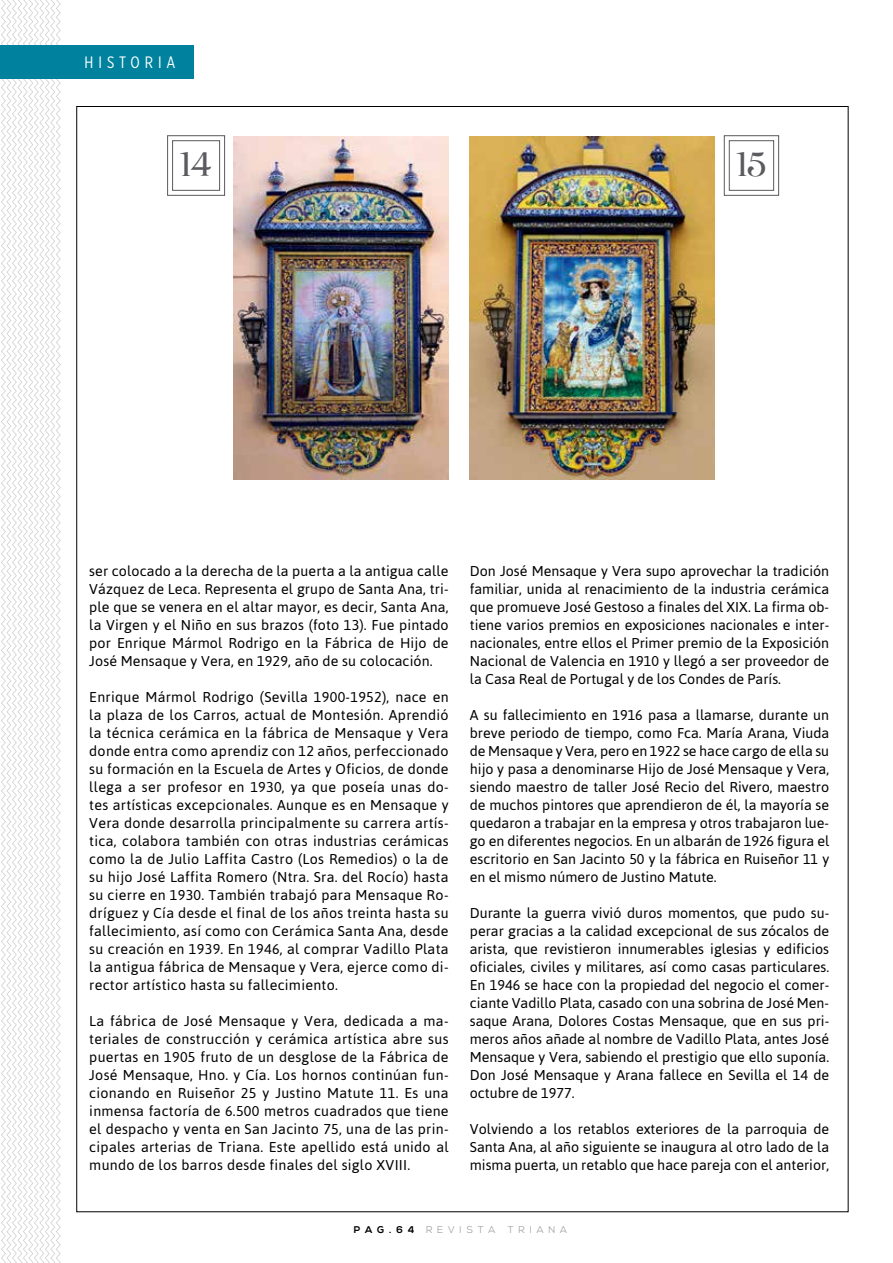
<style>
.page{position:relative;width:893px;height:1263px;background:#fff}
.page>*{position:absolute;margin:0;border:0;box-sizing:border-box;transform-origin:0 0}
.t1{font:33px "Afterglow";color:#5b5b5f}
.t2{font:16.5px "Gotham X Narrow";letter-spacing:.3em;color:#fff}
.t3{font:14.25px/18px "Asap";color:#000;text-align:justify}
.t4{font:300 9.75px "Nexa";letter-spacing:.5em;color:#89878c}
.s1{font-weight:700;color:#000}
</style>
<div class="page">
<svg style="left:0;top:0;width:61px;height:1263px"></svg>
<div style="left:0;top:46px;width:193px;height:33px;background:#00829e"></div>
<img style="left:470px;top:136px;width:244px;height:344px">
<img style="left:233px;top:136px;width:216px;height:344px">
<svg style="left:167px;top:135px;width:59px;height:61px"></svg>
<div style="left:172px;top:140px;width:48px;height:51px;border:1px solid #5b5b5f"></div>
<svg style="left:723px;top:135px;width:57px;height:61px"></svg>
<div style="left:729px;top:140px;width:45px;height:51px;border:1px solid #5b5b5f"></div>
<p class="t2" style="left:85px;top:52px;width:92px">HISTORIA</p>
<p class="t1" style="left:180px;top:145px;width:33px">14</p>
<p class="t1" style="left:737px;top:145px;width:31px">15</p>
<p class="t3" style="left:89px;top:562px;width:361px">ser colocado a la derecha de la puerta a la antigua calle Vázquez de Leca. Representa el grupo de Santa Ana, tri&shy;ple que se venera en el altar mayor, es decir, Santa Ana, la Virgen y el Niño en sus brazos (foto 13). Fue pintado por Enrique Mármol Rodrigo en la Fábrica de Hijo de José Mensaque y Vera, en 1929, año de su colocación.</p>
<p class="t3" style="left:89px;top:688px;width:361px">Enrique Mármol Rodrigo (Sevilla 1900-1952), nace en la plaza de los Carros, actual de Montesión. Aprendió la técnica cerámica en la fábrica de Mensaque y Vera donde entra como aprendiz con 12 años, perfeccionado su formación en la Escuela de Artes y Oficios, de donde llega a ser profesor en 1930, ya que poseía unas do&shy;tes artísticas excepcionales. Aunque es en Mensaque y Vera donde desarrolla principalmente su carrera artís&shy;tica, colabora también con otras industrias cerámicas como la de Julio Laffita Castro (Los Remedios) o la de su hijo José Laffita Romero (Ntra. Sra. del Rocío) hasta su cierre en 1930. También trabajó para Mensaque Ro&shy;dríguez y Cía desde el final de los años treinta hasta su fallecimiento, así como con Cerámica Santa Ana, desde su creación en 1939. En 1946, al comprar Vadillo Plata la antigua fábrica de Mensaque y Vera, ejerce como di&shy;rector artístico hasta su fallecimiento.</p>
<p class="t3" style="left:89px;top:1012px;width:361px">La fábrica de José Mensaque y Vera, dedicada a ma&shy;teriales de construcción y cerámica artística abre sus puertas en 1905 fruto de un desglose de la Fábrica de José Mensaque, Hno. y Cía. Los hornos continúan fun&shy;cionando en Ruiseñor 25 y Justino Matute 11. Es una inmensa factoría de 6.500 metros cuadrados que tiene el despacho y venta en San Jacinto 75, una de las prin&shy;cipales arterias de Triana. Este apellido está unido al mundo de los barros desde finales del siglo XVIII.</p>
<p class="t3" style="left:470px;top:562px;width:361px">Don José Mensaque y Vera supo aprovechar la tradición familiar, unida al renacimiento de la industria cerámica que promueve José Gestoso a finales del XIX. La firma ob&shy;tiene varios premios en exposiciones nacionales e inter&shy;nacionales, entre ellos el Primer premio de la Exposición Nacional de Valencia en 1910 y llegó a ser proveedor de la Casa Real de Portugal y de los Condes de París.</p>
<p class="t3" style="left:470px;top:706px;width:361px">A su fallecimiento en 1916 pasa a llamarse, durante un breve periodo de tiempo, como Fca. María Arana, Viuda de Mensaque y Vera, pero en 1922 se hace cargo de ella su hijo y pasa a denominarse Hijo de José Mensaque y Vera, siendo maestro de taller José Recio del Rivero, maestro de muchos pintores que aprendieron de él, la mayoría se quedaron a trabajar en la empresa y otros trabajaron lue&shy;go en diferentes negocios. En un albarán de 1926 figura el escritorio en San Jacinto 50 y la fábrica en Ruiseñor 11 y en el mismo número de Justino Matute.</p>
<p class="t3" style="left:470px;top:904px;width:361px">Durante la guerra vivió duros momentos, que pudo su&shy;perar gracias a la calidad excepcional de sus zócalos de arista, que revistieron innumerables iglesias y edificios oficiales, civiles y militares, así como casas particulares.<br>En 1946 se hace con la propiedad del negocio el comer&shy;ciante Vadillo Plata, casado con una sobrina de José Men&shy;saque Arana, Dolores Costas Mensaque, que en sus pri&shy;meros años añade al nombre de Vadillo Plata, antes José Mensaque y Vera, sabiendo el prestigio que ello suponía.<br>Don José Mensaque y Arana fallece en Sevilla el 14 de octubre de 1977.</p>
<p class="t3" style="left:470px;top:1120px;width:361px">Volviendo a los retablos exteriores de la parroquia de Santa Ana, al año siguiente se inaugura al otro lado de la misma puerta, un retablo que hace pareja con el anterior,</p>
<p class="t4" style="left:354px;top:1224px;width:143px"><span class="s1">PAG.64</span> REVISTA</p>
<p class="t4" style="left:508px;top:1224px;width:61px">TRIANA</p>
</div>
